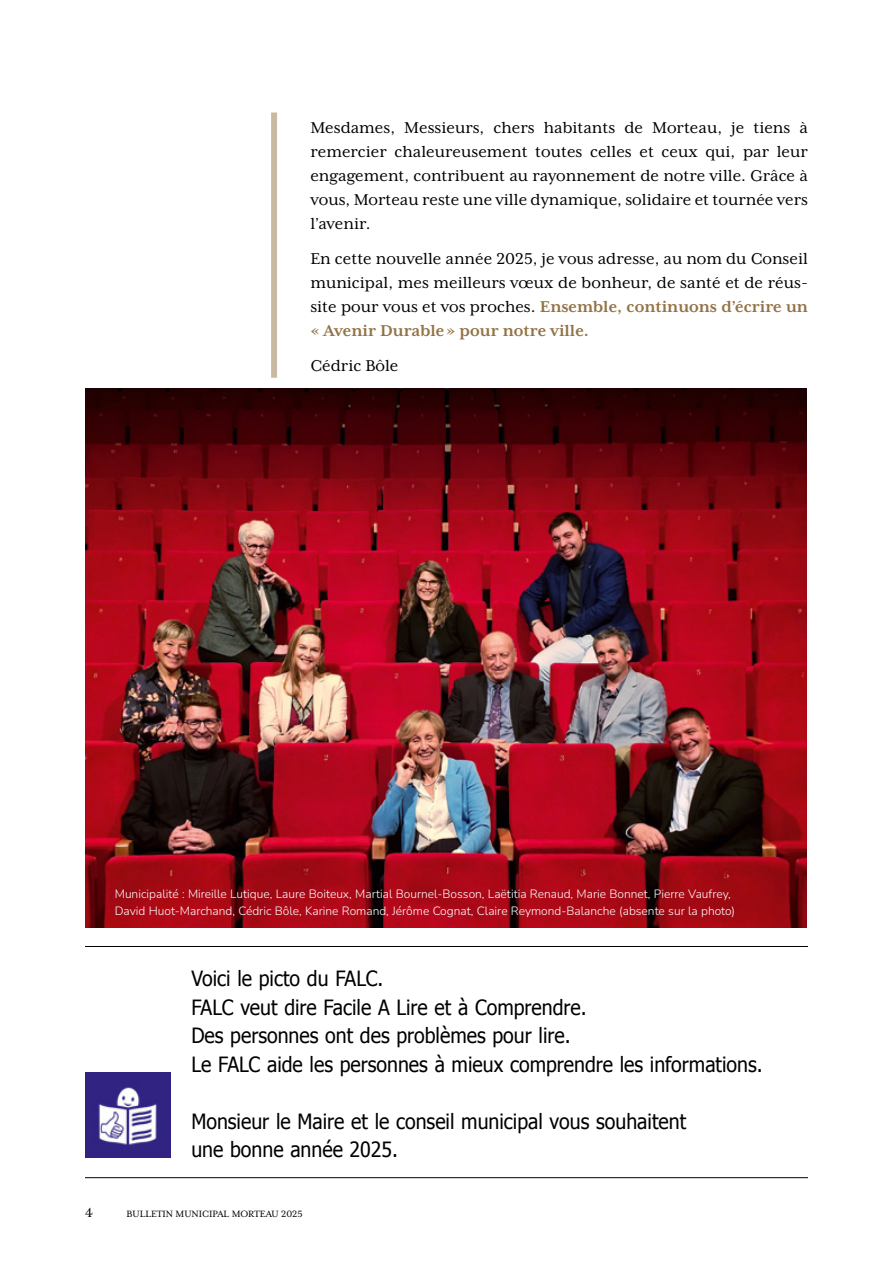
<style>
.page{position:relative;width:893px;height:1263px;background:#fff}
.page>*{position:absolute;margin:0;border:0;box-sizing:border-box;transform-origin:0 0}
.t1{font:21px/28.5px "Tahoma";color:#000;scale:.93 1}
.t2{font:18px/24px "Mrs Eaves XL Serif OT";color:#000;text-align:justify}
.t3{font:15px "Mrs Eaves XL Serif OT";color:#000}
.t4{font:300 12px/16.5px "Nunito";color:#fff}
.t5{font:10.5px "Mrs Eaves XL Serif OT";color:#000}
.s1{font-weight:700;color:#937346}
</style>
<div class="page">
<img style="left:85px;top:389px;width:721px;height:538px">
<img style="left:85px;top:1072px;width:85px;height:85px">
<hr style="left:85px;top:946px;width:723px;height:1px;background:#000">
<hr style="left:85px;top:1177px;width:723px;height:1px;background:#000">
<div style="left:271px;top:113px;width:6px;height:265px;background:#c9b9a2"></div>
<p class="t2" style="left:310px;top:116px;width:499px">Mesdames, Messieurs, chers habitants de Morteau, je tiens à remercier chaleureusement toutes celles et ceux qui, par leur engagement, contribuent au rayonnement de notre ville. Grâce à vous, Morteau reste une ville dynamique, solidaire et tournée vers l’avenir.</p>
<p class="t2" style="left:310px;top:247px;width:499px">En cette nouvelle année 2025, je vous adresse, au nom du Conseil municipal, mes meilleurs vœux de bonheur, de santé et de réus&shy;site pour vous et vos proches. <span class="s1">Ensemble, continuons d’écrire un « Avenir Durable» pour notre ville.</span></p>
<p class="t2" style="left:310px;top:353px;width:90px">Cédric Bôle</p>
<p class="t4" style="left:115px;top:885px;width:622px">Municipalité : Mireille Lutique, Laure Boiteux, Martial Bournel-Bosson, Laëtitia Renaud, Marie Bonnet, Pierre Vaufrey,<br>David Huot-Marchand, Cédric Bôle, Karine Romand, Jérôme Cognat, Claire Reymond-Balanche (absente sur la photo)</p>
<p class="t1" style="left:191px;top:963px;width:616px">Voici le picto du FALC.<br>FALC veut dire Facile A Lire et à Comprendre.<br>Des personnes ont des problèmes pour lire.<br>Le FALC aide les personnes à mieux comprendre les informations.</p>
<p class="t1" style="left:191px;top:1106px;width:534px">Monsieur le Maire et le conseil municipal vous souhaitent une bonne année 2025.</p>
<p class="t3" style="left:85px;top:1205px;width:9px">4</p>
<p class="t5" style="left:126px;top:1208px;width:178px">BULLETIN MUNICIPAL MORTEAU 2025</p>
</div>
